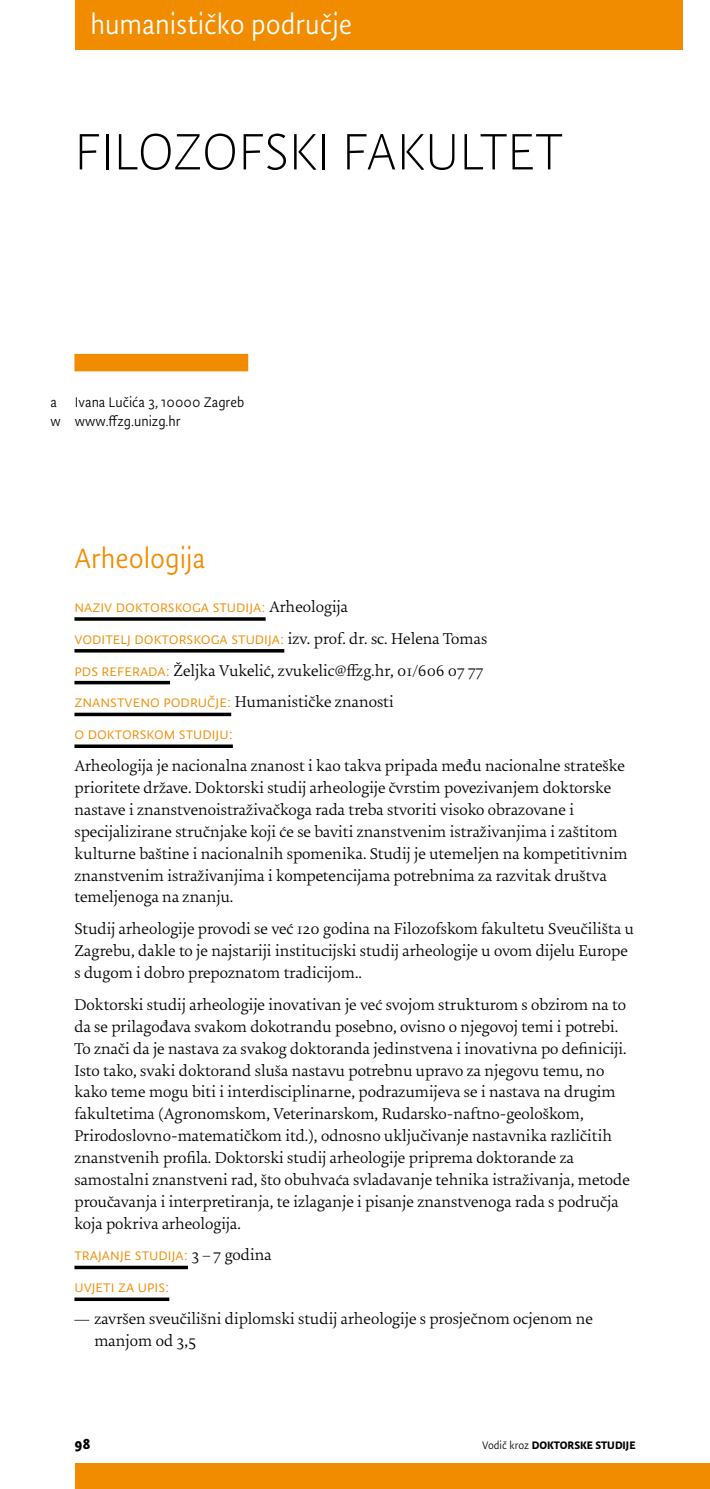
<style>
.page{position:relative;width:710px;height:1489px;background:#fff}
.page>*{position:absolute;margin:0;border:0;box-sizing:border-box;transform-origin:0 0}
.t1{font:300 57.75px "Unizg Sans";color:#000}
.t2{font:31.5px "Unizg Sans Normal";color:#fff}
.t3{font:31.5px "Unizg Sans Normal";color:#f18c00}
.t4{font:17.5px/31.8px "Unizg Sans Normal";color:#f18c00}
.t5{font:300 16.62px/21.9px "Uni Zg";color:#000}
.t6{font:700 16.62px "Unizg Sans";color:#000}
.t7{font:15.75px/19.2px "Unizg Sans Normal";color:#000}
.t8{font:700 12.25px "Unizg Sans";color:#000}
.s1{font-family:"Uni Zg";font-weight:300;font-size:16.62px;color:#000}
.s2{font-family:"Unizg Sans Normal";font-weight:400;font-size:17.5px;color:#f18c00}
.s3{font-family:"Unizg Sans Normal";font-weight:400}
</style>
<div class="page">
<div style="left:75px;top:0;width:607px;height:50px;background:#f18c00"></div>
<div style="left:75px;top:1462px;width:634px;height:26px;background:#f18c00"></div>
<div style="left:74px;top:354px;width:174px;height:17px;background:#f18c00"></div>
<hr style="left:74px;top:617px;width:191px;height:3px;background:#000">
<hr style="left:74px;top:649px;width:210px;height:3px;background:#000">
<hr style="left:74px;top:681px;width:96px;height:3px;background:#000">
<svg style="left:74px;top:712px;width:157px;height:4px"></svg>
<svg style="left:74px;top:744px;width:159px;height:4px"></svg>
<svg style="left:74px;top:1265px;width:114px;height:4px"></svg>
<hr style="left:74px;top:1297px;width:95px;height:3px;background:#000">
<h2 class="t2" style="left:90px;top:7px;width:263px">humanističko područje</h2>
<h1 class="t1" style="left:74px;top:120px;width:489px">FILOZOFSKI FAKULTET</h1>
<p class="t7" style="left:50px;top:392px;width:195px">a Ivana Lučića 3, 10000 Zagreb w www.ffzg.unizg.hr</p>
<h2 class="t3" style="left:74px;top:541px;width:132px">Arheologija</h2>
<p class="t4" style="left:74px;top:590px;width:414px">Naziv doktorskoga studija: <span class="s1">Arheologija<br></span>Voditelj doktorskoga studija: <span class="s1">izv. prof. dr. sc. Helena Tomas</span></p>
<p class="t5" style="left:74px;top:655px;width:410px;line-height:31.8px"><span class="s2">PDS referada:</span> Željka Vukelić, zvukelic@ffzg.hr, 01/606 07 77<br><span class="s2">Znanstveno područje:</span> Humanističke znanosti</p>
<p class="t4" style="left:74px;top:718px;width:160px">O doktorskom studiju:</p>
<p class="t5" style="left:74px;top:755px;width:554px">Arheologija je nacionalna znanost i kao takva pripada među nacionalne strateške prioritete države. Doktorski studij arheologije čvrstim povezivanjem doktorske nastave i znanstvenoistraživačkoga rada treba stvoriti visoko obrazovane i specijalizirane stručnjake koji će se baviti znanstvenim istraživanjima i zaštitom kulturne baštine i nacionalnih spomenika. Studij je utemeljen na kompetitivnim znanstvenim istraživanjima i kompetencijama potrebnima za razvitak društva temeljenoga na znanju.</p>
<p class="t5" style="left:74px;top:919px;width:560px">Studij arheologije provodi se već 120 godina na Filozofskom fakultetu Sveučilišta u<br>Zagrebu, dakle to je najstariji institucijski studij arheologije u ovom dijelu Europe s dugom i dobro prepoznatom tradicijom..</p>
<p class="t5" style="left:74px;top:994px;width:556px">Doktorski studij arheologije inovativan je već svojom strukturom s obzirom na to da se prilagođava svakom dokotrandu posebno, ovisno o njegovoj temi i potrebi.<br>To znači da je nastava za svakog doktoranda jedinstvena i inovativna po definiciji.<br>Isto tako, svaki doktorand sluša nastavu potrebnu upravo za njegovu temu, no kako teme mogu biti i interdisciplinarne, podrazumijeva se i nastava na drugim fakultetima (Agronomskom, Veterinarskom, Rudarsko-naftno-geološkom, Prirodoslovno-matematičkom itd.), odnosno uključivanje nastavnika različitih znanstvenih profila. Doktorski studij arheologije priprema doktorande za samostalni znanstveni rad, što obuhvaća svladavanje tehnika istraživanja, metode proučavanja i interpretiranja, te izlaganje i pisanje znanstvenoga rada s područja koja pokriva arheologija.</p>
<p class="t4" style="left:74px;top:1238px;width:199px">Trajanje studija: <span class="s1">3 – 7 godina<br></span>Uvjeti za upis:</p>
<p class="t5" style="left:94px;top:1308px;width:500px;text-indent:-20px">— završen sveučilišni diplomski studij arheologije s prosječnom ocjenom ne manjom od 3,5</p>
<p class="t6" style="left:74px;top:1433px;width:18px">98</p>
<p class="t8" style="left:482px;top:1437px;width:155px"><span class="s3">Vodič kroz</span> DOKTORSKE STUDIJE</p>
</div>
